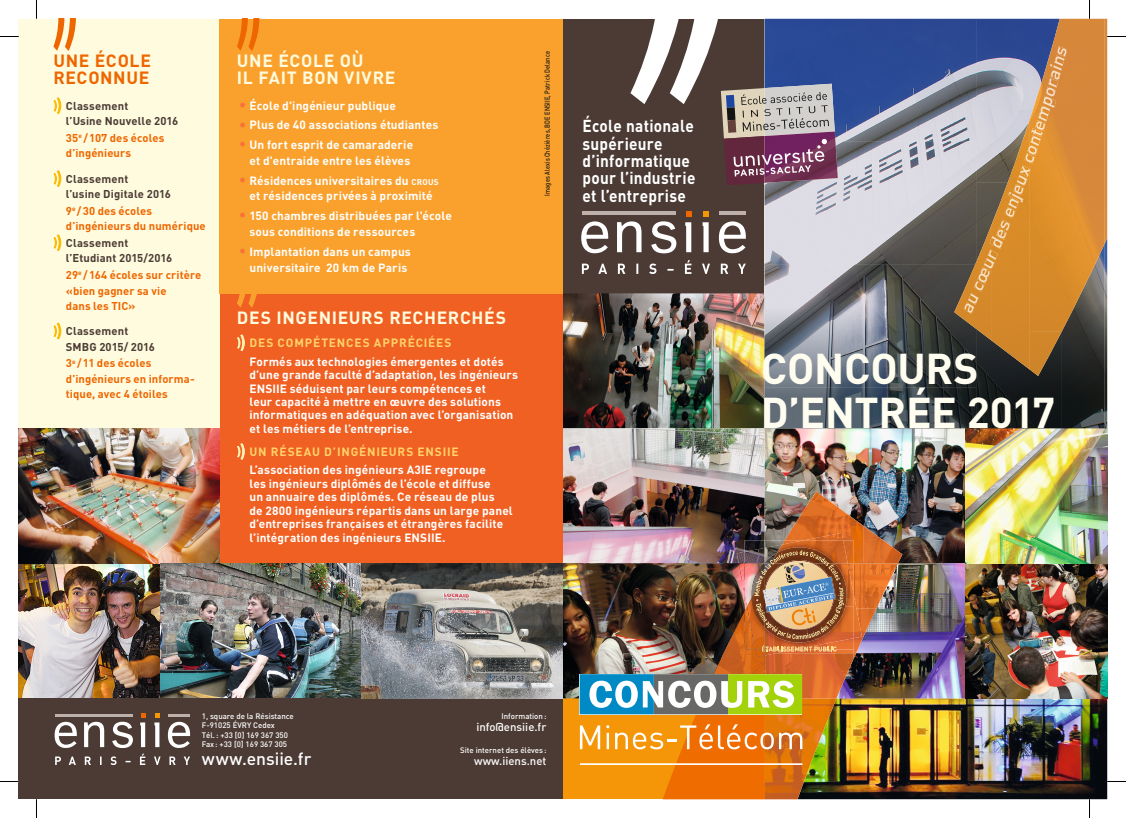
<style>
.page{position:relative;width:1126px;height:818px;background:#fff}
.page>*{position:absolute;margin:0;border:0;box-sizing:border-box;transform-origin:0 0}
.t1{font:700 42.5px/44.4px "DIN";letter-spacing:-.01em;color:#fffdef}
.t2{font:700 17.5px/16.2px "DIN";letter-spacing:.035em;color:#fffbde}
.t3{font:700 17.5px/16.2px "DIN";letter-spacing:.035em;color:#e60}
.t4{font:500 17.5px "DIN";color:#fff}
.t5{font:700 17.12px/17.2px "DIN";letter-spacing:.02em;color:#fff;scale:.9 1}
.t6{font:700 11.88px/13.5px "DIN";letter-spacing:.01em;color:#fff}
.t7{font:700 11.88px "DIN";letter-spacing:.07em;color:#ffd26a}
.t8{font:500 11.38px "DIN";color:#fff}
.t9{font:700 11.25px/15.4px "DIN";letter-spacing:.005em;color:#e60}
.t10{font:700 11.25px/15.4px "DIN";letter-spacing:.015em;color:#4b3b34}
.t11{font:500 7.88px/9.4px "DIN";color:#fff}
.t12{font:500 7.12px "DIN";letter-spacing:.02em;color:#131413;scale:.8 1}
.s1{font-family:"News Got T";font-size:17.5px;color:#f67437}
.s2{font-size:8.38px}
</style>
<div class="page">
<div style="left:19px;top:19px;width:544px;height:409px;background:#fffbde"></div>
<div style="left:563px;top:19px;width:201px;height:274px;background:#4b3b34"></div>
<img style="left:19px;top:563px;width:544px;height:135px">
<img style="left:19px;top:428px;width:201px;height:135px">
<img style="left:836px;top:698px;width:271px;height:100px">
<img style="left:764px;top:428px;width:343px;height:135px">
<img style="left:853px;top:563px;width:254px;height:135px">
<div style="left:19px;top:698px;width:544px;height:100px;background:#4b3b34"></div>
<div style="left:563px;top:698px;width:201px;height:100px;background:#f59608"></div>
<img style="left:563px;top:293px;width:201px;height:270px">
<div style="left:220px;top:293px;width:342px;height:270px;background:#f06022"></div>
<div style="left:220px;top:19px;width:343px;height:274px;background:#faa12d"></div>
<img style="left:563px;top:563px;width:181px;height:135px">
<img style="left:1104px;top:244px;width:3px;height:184px">
<img style="left:764px;top:19px;width:212px;height:409px">
<img style="left:976px;top:19px;width:53px;height:163px">
<img style="left:976px;top:182px;width:7px;height:42px">
<img style="left:1061px;top:331px;width:43px;height:97px">
<img style="left:976px;top:340px;width:85px;height:88px">
<svg style="left:53px;top:97px;width:8px;height:17px"></svg>
<svg style="left:53px;top:170px;width:8px;height:17px"></svg>
<svg style="left:53px;top:234px;width:8px;height:17px"></svg>
<svg style="left:53px;top:322px;width:8px;height:17px"></svg>
<svg style="left:53px;top:19px;width:23px;height:32px"></svg>
<svg style="left:237px;top:19px;width:22px;height:32px"></svg>
<svg style="left:237px;top:334px;width:8px;height:17px"></svg>
<svg style="left:237px;top:443px;width:8px;height:16px"></svg>
<svg style="left:237px;top:293px;width:22px;height:15px"></svg>
<svg style="left:617px;top:221px;width:24px;height:31px"></svg>
<svg style="left:651px;top:221px;width:25px;height:32px"></svg>
<svg style="left:685px;top:222px;width:6px;height:30px"></svg>
<svg style="left:702px;top:222px;width:6px;height:30px"></svg>
<svg style="left:718px;top:221px;width:27px;height:32px"></svg>
<svg style="left:581px;top:221px;width:27px;height:32px"></svg>
<hr style="left:719px;top:211px;width:26px;height:4px;background:#bdafa9">
<hr style="left:582px;top:211px;width:94px;height:4px;background:#bdafa9">
<svg style="left:686px;top:211px;width:5px;height:5px"></svg>
<svg style="left:703px;top:211px;width:5px;height:5px"></svg>
<svg style="left:582px;top:260px;width:163px;height:14px"></svg>
<svg style="left:84px;top:721px;width:20px;height:25px"></svg>
<svg style="left:112px;top:721px;width:21px;height:26px"></svg>
<svg style="left:168px;top:721px;width:22px;height:26px"></svg>
<svg style="left:55px;top:721px;width:22px;height:26px"></svg>
<hr style="left:168px;top:713px;width:21px;height:3px;background:#bdafa9">
<hr style="left:55px;top:713px;width:78px;height:3px;background:#bdafa9">
<svg style="left:140px;top:713px;width:5px;height:33px"></svg>
<svg style="left:154px;top:713px;width:5px;height:33px"></svg>
<svg style="left:55px;top:753px;width:135px;height:11px"></svg>
<img style="left:802px;top:698px;width:34px;height:100px">
<img style="left:784px;top:491px;width:79px;height:72px">
<img style="left:863px;top:525px;width:39px;height:38px">
<img style="left:853px;top:563px;width:44px;height:45px">
<img style="left:843px;top:649px;width:10px;height:4px">
<img style="left:853px;top:608px;width:23px;height:45px">
<img style="left:702px;top:653px;width:151px;height:45px">
<img style="left:722px;top:611px;width:32px;height:43px">
<img style="left:1104px;top:19px;width:3px;height:225px">
<img style="left:1029px;top:19px;width:75px;height:312px">
<img style="left:991px;top:269px;width:38px;height:100px">
<img style="left:954px;top:224px;width:37px;height:116px">
<img style="left:1029px;top:331px;width:32px;height:45px">
<svg style="left:963px;top:280px;width:21px;height:33px"></svg>
<img style="left:977px;top:267px;width:13px;height:16px">
<svg style="left:983px;top:120px;width:62px;height:149px;background:#c59251"></svg>
<img style="left:1038px;top:105px;width:11px;height:16px">
<img style="left:1042px;top:96px;width:14px;height:12px">
<svg style="left:1045px;top:46px;width:21px;height:51px"></svg>
<img style="left:847px;top:540px;width:6px;height:23px">
<img style="left:764px;top:540px;width:13px;height:4px">
<img style="left:744px;top:540px;width:20px;height:7px">
<img style="left:744px;top:606px;width:3px;height:43px">
<img style="left:843px;top:646px;width:10px;height:3px">
<img style="left:803px;top:532px;width:40px;height:8px">
<svg style="left:736px;top:551px;width:8px;height:12px"></svg>
<img style="left:738px;top:563px;width:6px;height:30px">
<img style="left:853px;top:594px;width:8px;height:43px">
<img style="left:764px;top:544px;width:13px;height:5px">
<img style="left:744px;top:547px;width:20px;height:59px">
<img style="left:777px;top:540px;width:70px;height:23px">
<img style="left:846px;top:563px;width:7px;height:43px">
<img style="left:843px;top:606px;width:10px;height:40px">
<img style="left:747px;top:597px;width:7px;height:52px">
<img style="left:750px;top:563px;width:4px;height:34px">
<img style="left:771px;top:547px;width:63px;height:2px">
<img style="left:843px;top:563px;width:4px;height:39px">
<img style="left:843px;top:602px;width:3px;height:40px">
<img style="left:751px;top:574px;width:3px;height:53px">
<img style="left:754px;top:549px;width:89px;height:107px">
<svg style="left:579px;top:673px;width:223px;height:125px"></svg>
<img style="left:828px;top:84px;width:6px;height:47px">
<img style="left:828px;top:131px;width:9px;height:52px">
<svg style="left:630px;top:19px;width:198px;height:166px"></svg>
<svg style="left:0;top:36px;width:19px;height:1px"></svg>
<svg style="left:1107px;top:36px;width:18px;height:1px"></svg>
<svg style="left:36px;top:0;width:1px;height:19px"></svg>
<svg style="left:36px;top:798px;width:1px;height:19px"></svg>
<svg style="left:1088px;top:0;width:2px;height:19px"></svg>
<svg style="left:1088px;top:798px;width:2px;height:19px"></svg>
<h2 class="t3" style="left:53px;top:52px;width:99px">UNE ÉCOLE<br>RECONNUE</h2>
<p class="t10" style="left:66px;top:98px;width:114px">Classement<br>l’Usine Nouvelle 2016</p>
<p class="t9" style="left:66px;top:130px;width:100px">35<sup>e</sup> / 107 des écoles d’ingénieurs</p>
<p class="t10" style="left:66px;top:170px;width:106px">Classement<br>l’usine Digitale 2016</p>
<p class="t9" style="left:66px;top:202px;width:141px">9<sup>e</sup> / 30 des écoles d’ingénieurs du numérique</p>
<p class="t10" style="left:66px;top:235px;width:108px">Classement l’Etudiant 2015/2016</p>
<p class="t9" style="left:66px;top:267px;width:137px">29<sup>e</sup> / 164 écoles sur critère «bien gagner sa vie<br>dans les TIC»</p>
<p class="t10" style="left:66px;top:323px;width:91px">Classement<br>SMBG 2015/ 2016</p>
<p class="t9" style="left:66px;top:355px;width:130px">3<sup>e</sup> / 11 des écoles d’ingénieurs en informa&shy;tique, avec 4 étoiles</p>
<h2 class="t2" style="left:237px;top:52px;width:160px">UNE ÉCOLE OÙ<br>IL FAIT BON VIVRE</h2>
<p class="t6" style="left:237px;top:98px;width:161px"><span class="s1">•</span> École d'ingénieur publique</p>
<p class="t6" style="left:237px;top:118px;width:203px"><span class="s1">•</span> Plus de 40 associations étudiantes</p>
<p class="t6" style="left:237px;top:136px;width:178px;line-height:15.9px;text-align:right"><span class="s1">•</span> Un fort esprit de camaraderie et d'entraide entre les élèves</p>
<p class="t6" style="left:237px;top:172px;width:203px;line-height:15.9px;text-align:center"><span class="s1">•</span> Résidences universitaires du <span class="s2">CROUS </span>et résidences privées à proximité</p>
<p class="t6" style="left:249px;top:207px;width:204px;line-height:15.9px;text-indent:-12px"><span class="s1">•</span> 150 chambres distribuées par l'école sous conditions de ressources</p>
<p class="t6" style="left:237px;top:243px;width:175px;line-height:15.9px;text-align:right"><span class="s1">•</span> Implantation dans un campus universitaire 20 km de Paris</p>
<h2 class="t2" style="left:237px;top:309px;width:270px">DES INGENIEURS RECHERCHÉS</h2>
<p class="t7" style="left:249px;top:335px;width:203px">DES COMPÉTENCES APPRÉCIÉES</p>
<p class="t6" style="left:249px;top:354px;width:270px">Formés aux technologies émergentes et dotés d’une grande faculté d’adaptation, les ingénieurs ENSIIE séduisent par leurs compétences et<br>leur capacité à mettre en œuvre des solutions informatiques en adéquation avec l’organisation et les métiers de l’entreprise.</p>
<p class="t7" style="left:249px;top:443px;width:211px">UN RÉSEAU D’INGÉNIEURS ENSIIE</p>
<p class="t6" style="left:249px;top:462px;width:265px">L’association des ingénieurs A3IE regroupe<br>les ingénieurs diplômés de l’école et diffuse<br>un annuaire des diplômés. Ce réseau de plus<br>de 2800 ingénieurs répartis dans un large panel d’entreprises françaises et étrangères facilite l’intégration des ingénieurs ENSIIE.</p>
<p class="t12" style="left:542px;top:195px;width:182px;rotate:-90deg">Images Alexis Chézières, BDE ENSIIE, Patrick Delance</p>
<h3 class="t5" style="left:582px;top:117px;width:127px">École nationale supérieure d’informatique pour l’industrie et l’entreprise</h3>
<p class="t11" style="left:202px;top:710px;width:93px">1, square de la Résistance<br>F-91025 ÉVRY Cedex<br>Tél. : +33 [0] 169 367 350<br>Fax : +33 [0] 169 367 305</p>
<p class="t11" style="left:501px;top:710px;width:46px">Information :</p>
<p class="t8" style="left:476px;top:719px;width:71px">info@ensiie.fr</p>
<p class="t11" style="left:460px;top:744px;width:88px">Site internet des élèves :</p>
<h2 class="t4" style="left:202px;top:747px;width:111px">www.ensiie.fr</h2>
<p class="t8" style="left:474px;top:753px;width:74px">www.iiens.net</p>
<h1 class="t1" style="left:760px;top:344px;width:296px">CONCOURS<br>D’ENTRÉE 2017</h1>
</div>
